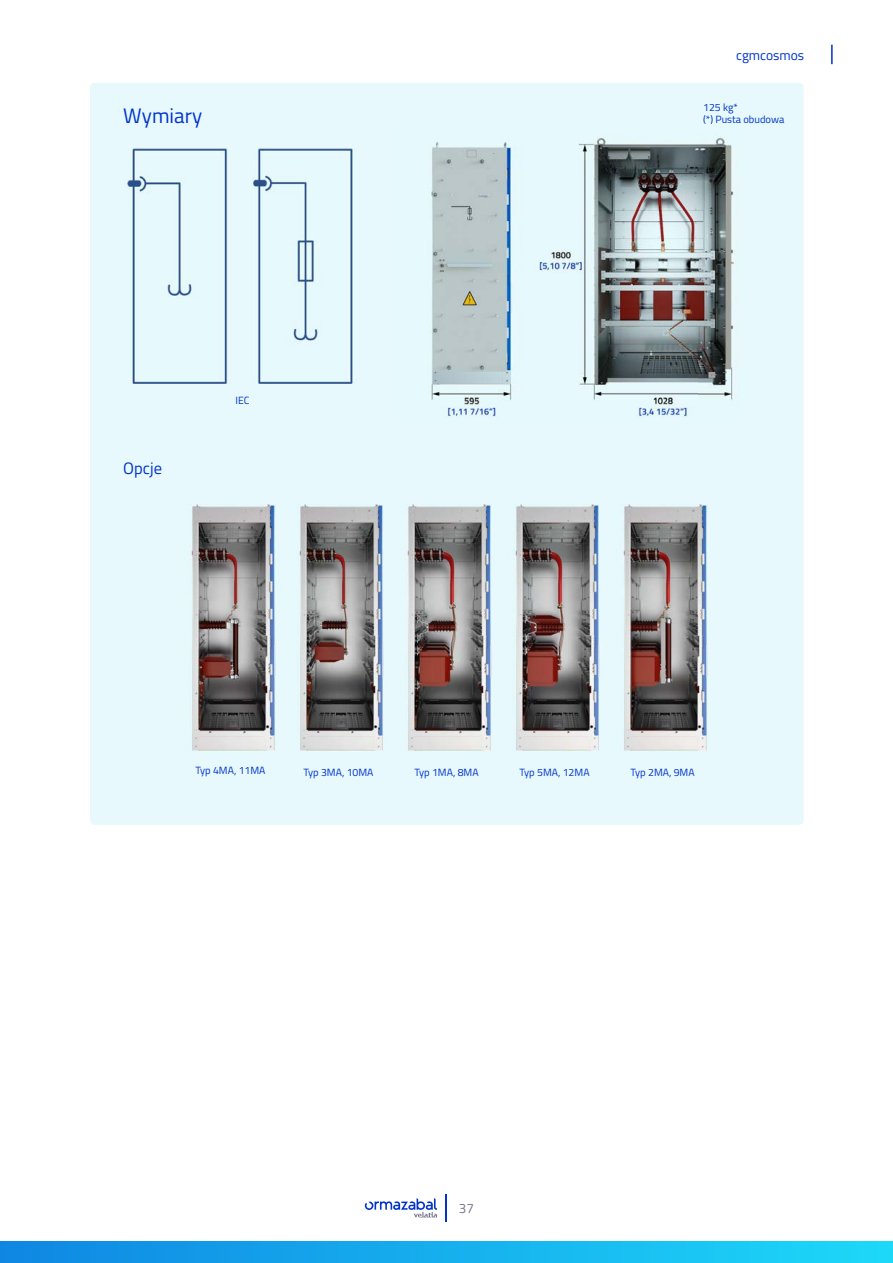
<style>
.page{position:relative;width:893px;height:1263px;background:#fff}
.page>*{position:absolute;margin:0;border:0;box-sizing:border-box;transform-origin:0 0}
.t1{font:21px "Titillium Web";color:#03c}
.t2{font:16.5px "Titillium Web";color:#03c}
.t3{font:13.5px "Titillium Web";color:#03c}
.t4{font:13.5px "Titillium Web";color:#76768b}
.t5{font:10.5px/12px "Titillium Web";color:#03c}
</style>
<div class="page">
<svg style="left:446px;top:1194px;width:1px;height:27px"></svg>
<svg style="left:365px;top:1198px;width:72px;height:19px"></svg>
<svg style="left:831px;top:45px;width:2px;height:19px"></svg>
<div style="left:90px;top:83px;width:714px;height:742px;background:#e7f9fc;border-radius:4px"></div>
<img style="left:191px;top:504px;width:85px;height:247px">
<img style="left:299px;top:504px;width:85px;height:247px">
<img style="left:407px;top:504px;width:85px;height:247px">
<img style="left:515px;top:504px;width:85px;height:247px">
<img style="left:623px;top:504px;width:85px;height:247px">
<img style="left:253px;top:149px;width:100px;height:234px">
<img style="left:128px;top:149px;width:102px;height:234px">
<img style="left:431px;top:137px;width:304px;height:281px">
<div style="left:0;top:1242px;width:893px;height:21px;background:linear-gradient(to right,#0f86e2,#1ed9f8)"></div>
<h1 class="t1" style="left:123px;top:100px;width:80px">Wymiary</h1>
<h2 class="t2" style="left:123px;top:456px;width:40px">Opcje</h2>
<p class="t5" style="left:235px;top:393px;width:16px">IEC</p>
<p class="t3" style="left:736px;top:45px;width:69px">cgmcosmos</p>
<p class="t5" style="left:703px;top:100px;width:83px">125 kg*<br>(*) Pusta obudowa</p>
<p class="t5" style="left:195px;top:763px;width:72px">Typ 4MA, 11MA</p>
<p class="t5" style="left:303px;top:765px;width:72px">Typ 3MA, 10MA</p>
<p class="t5" style="left:414px;top:765px;width:66px">Typ 1MA, 8MA</p>
<p class="t5" style="left:519px;top:765px;width:72px">Typ 5MA, 12MA</p>
<p class="t5" style="left:630px;top:765px;width:66px">Typ 2MA, 9MA</p>
<p class="t4" style="left:459px;top:1198px;width:17px">37</p>
</div>
